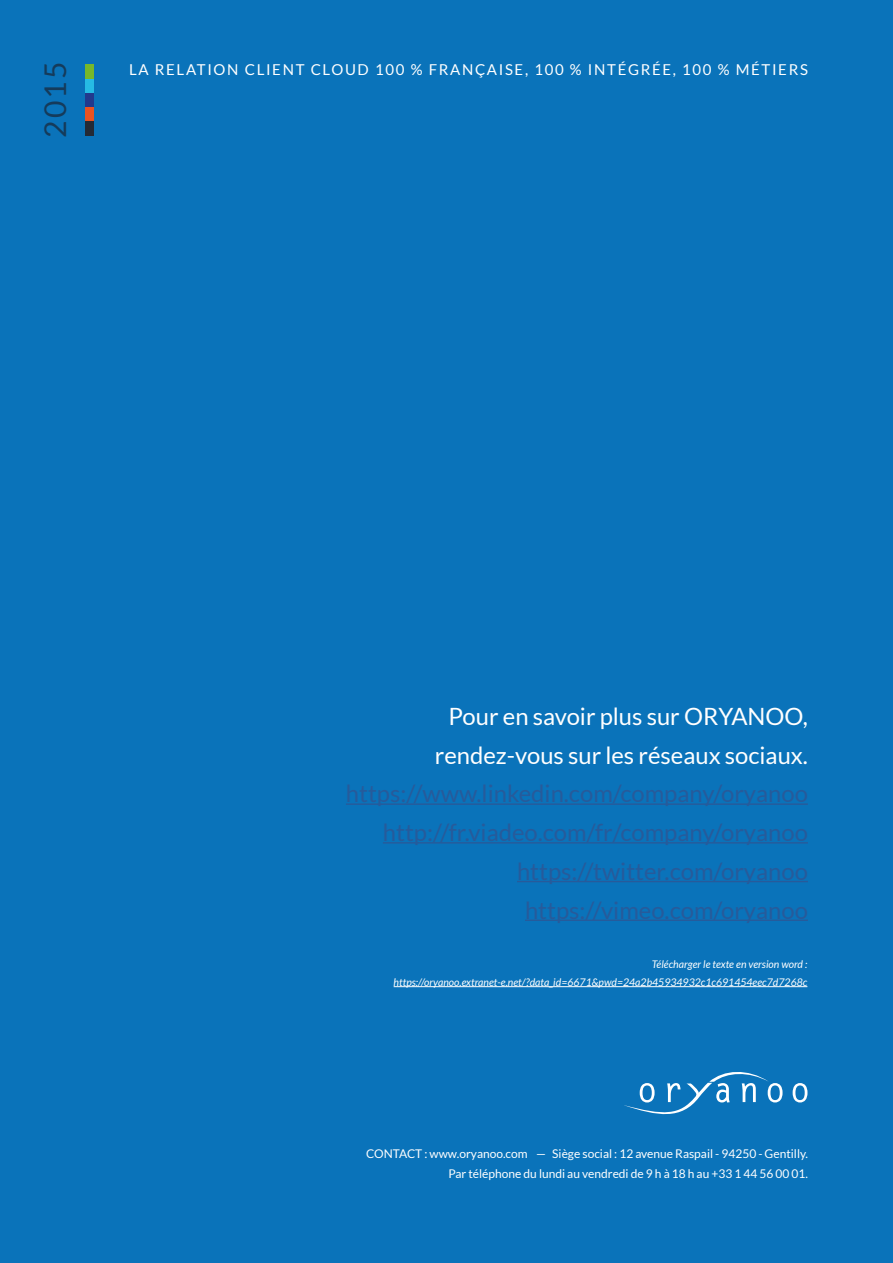
<style>
.page{position:relative;width:893px;height:1263px;background:#0a73ba}
.page>*{position:absolute;margin:0;border:0;box-sizing:border-box;transform-origin:0 0}
.t1{font:30px "Lato";color:#153b5b}
.t2{font:23.85px/38.7px "Lato";color:#275b9b;text-align:right}
.t3{font:23.85px/38.7px "Lato";color:#fff;text-align:center}
.t4{font:15px "Lato";letter-spacing:.11em;color:#fff}
.t5{font:12px/19.5px "Lato";color:#fff;text-align:right}
.t6{font:italic 10.5px/18px "Lato";color:#fff;text-align:right}
</style>
<div class="page">
<svg style="left:793px;top:1083px;width:14px;height:19px"></svg>
<svg style="left:624px;top:1072px;width:158px;height:43px"></svg>
<div style="left:85px;top:107px;width:9px;height:15px;background:#ea5321"></div>
<div style="left:85px;top:122px;width:9px;height:14px;background:#242a36"></div>
<div style="left:85px;top:93px;width:9px;height:14px;background:#22398d"></div>
<div style="left:85px;top:78px;width:9px;height:15px;background:#26bbe4"></div>
<div style="left:85px;top:64px;width:9px;height:14px;background:#76b82a"></div>
<hr style="left:394px;top:986px;width:413px;height:1px;background:#fff">
<hr style="left:346px;top:803px;width:462px;height:2px;background:#275b9b">
<hr style="left:383px;top:842px;width:425px;height:1px;background:#275b9b">
<hr style="left:517px;top:881px;width:291px;height:1px;background:#275b9b">
<hr style="left:525px;top:919px;width:283px;height:2px;background:#275b9b">
<p class="t1" style="left:39px;top:138px;width:77px;rotate:-90deg">2015</p>
<p class="t4" style="left:129px;top:61px;width:680px">LA RELATION CLIENT CLOUD 100 % FRANÇAISE, 100 % INTÉGRÉE, 100 % MÉTIERS</p>
<p class="t3" style="left:435px;top:697px;width:375px">Pour en savoir plus sur ORYANOO, rendez-vous sur les réseaux sociaux.</p>
<p class="t2" style="left:346px;top:774px;width:463px">https://www.linkedin.com/company/oryanoo http://fr.viadeo.com/fr/company/oryanoo https://twitter.com/oryanoo https://vimeo.com/oryanoo</p>
<p class="t6" style="left:394px;top:955px;width:415px">Télécharger le texte en version word : https://oryanoo.extranet-e.net/?data_id=6671&amp;pwd=24a2b45934932c1c691454eec7d7268c</p>
<p class="t5" style="left:366px;top:1144px;width:443px">CONTACT : www.oryanoo.com — Siège social : 12 avenue Raspail - 94250 - Gentilly.<br>Par téléphone du lundi au vendredi de 9 h à 18 h au +33 1 44 56 00 01.</p>
</div>
